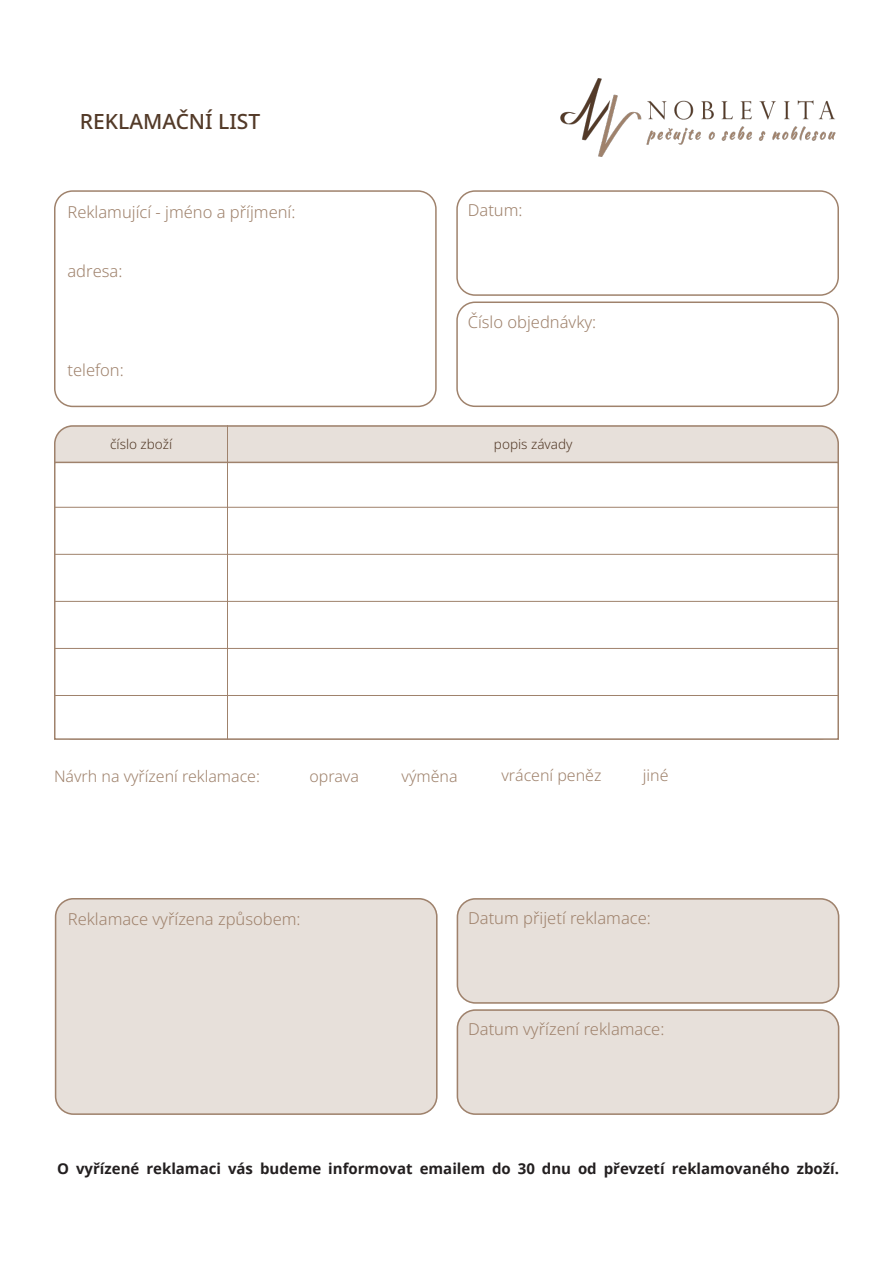
<style>
.page{position:relative;width:893px;height:1263px;background:#fff}
.page>*{position:absolute;margin:0;border:0;box-sizing:border-box;transform-origin:0 0}
.t1{font:500 21px "Noto Sans";color:#533a28}
.t2{font:300 16.5px "Noto Sans";color:#9f826c}
.t3{font:300 15.9px "Noto Sans";color:#9f826c}
.t4{font:700 15px "Open Sans";color:#231f20}
.t5{font:300 13.5px "Noto Sans";color:#533a28}
</style>
<div class="page">
<img style="left:560px;top:78px;width:276px;height:79px">
<div style="left:54px;top:190px;width:383px;height:217px;border:2px solid #9f826c;border-radius:18px"></div>
<div style="left:55px;top:426px;width:783px;height:313px;background:#e7e0da;border-radius:18px"></div>
<div style="left:54px;top:462px;width:785px;height:278px;background:#fff;border:2px solid #9f826c"></div>
<div style="left:456px;top:190px;width:383px;height:106px;border:2px solid #9f826c;border-radius:18px"></div>
<div style="left:456px;top:301px;width:383px;height:106px;border:2px solid #9f826c;border-radius:18px"></div>
<div style="left:56px;top:899px;width:381px;height:215px;background:#e7e0da;border-radius:18px"></div>
<div style="left:55px;top:898px;width:382px;height:217px;border:2px solid #9f826c;border-radius:18px"></div>
<div style="left:457px;top:899px;width:382px;height:104px;background:#e7e0da;border-radius:18px"></div>
<div style="left:457px;top:898px;width:382px;height:106px;border:2px solid #9f826c;border-radius:18px"></div>
<div style="left:457px;top:1010px;width:382px;height:104px;background:#e7e0da;border-radius:18px"></div>
<div style="left:457px;top:1009px;width:382px;height:106px;border:2px solid #9f826c;border-radius:18px"></div>
<hr style="left:227px;top:425px;width:1px;height:314px;background:#9f826c">
<hr style="left:54px;top:507px;width:785px;height:1px;background:#9f826c">
<hr style="left:54px;top:554px;width:785px;height:1px;background:#9f826c">
<hr style="left:54px;top:601px;width:785px;height:1px;background:#9f826c">
<hr style="left:54px;top:648px;width:785px;height:1px;background:#9f826c">
<hr style="left:54px;top:695px;width:785px;height:1px;background:#9f826c">
<p class="t1" style="left:80px;top:109px;width:182px">REKLAMAČNÍ LIST</p>
<p class="t2" style="left:67px;top:202px;width:230px">Reklamující - jméno a příjmení:</p>
<p class="t2" style="left:67px;top:262px;width:56px">adresa:</p>
<p class="t2" style="left:67px;top:361px;width:58px">telefon:</p>
<p class="t2" style="left:468px;top:201px;width:56px">Datum:</p>
<p class="t2" style="left:468px;top:312px;width:130px">Číslo objednávky:</p>
<p class="t5" style="left:110px;top:436px;width:64px">číslo zboží</p>
<p class="t5" style="left:494px;top:436px;width:80px">popis závady</p>
<p class="t3" style="left:54px;top:767px;width:207px">Návrh na vyřízení reklamace:</p>
<p class="t3" style="left:310px;top:767px;width:51px">oprava</p>
<p class="t3" style="left:402px;top:767px;width:57px">výměna</p>
<p class="t3" style="left:501px;top:767px;width:101px">vrácení peněz</p>
<p class="t3" style="left:643px;top:767px;width:27px">jiné</p>
<p class="t2" style="left:68px;top:910px;width:234px">Reklamace vyřízena způsobem:</p>
<p class="t2" style="left:468px;top:908px;width:184px">Datum přijetí reklamace:</p>
<p class="t2" style="left:468px;top:1020px;width:198px">Datum vyřízení reklamace:</p>
<p class="t4" style="left:57px;top:1157px;width:783px">O vyřízené reklamaci vás budeme informovat emailem do 30 dnu od převzetí reklamovaného zboží.</p>
</div>
